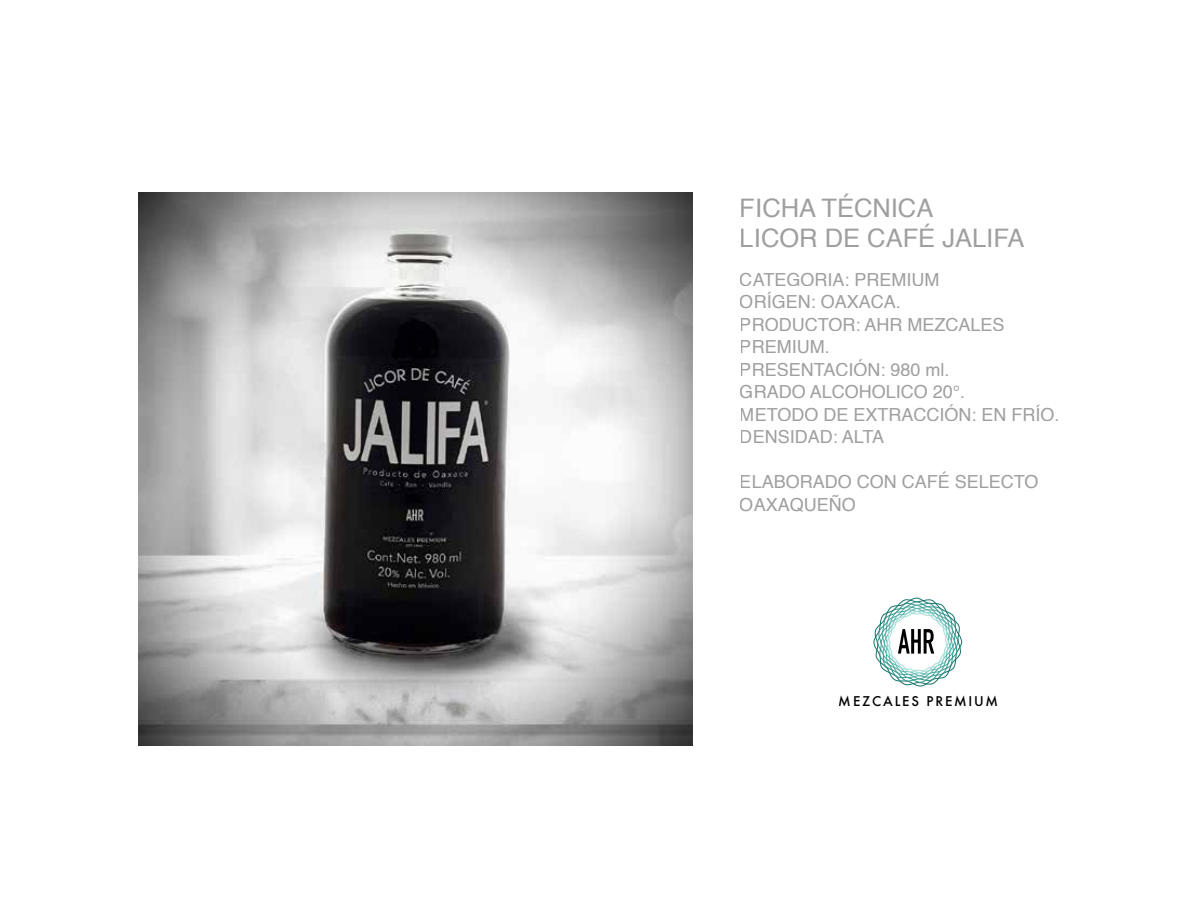
<style>
.page{position:relative;width:1188px;height:918px;background:#fff}
.page>*{position:absolute;margin:0;border:0;box-sizing:border-box;transform-origin:0 0}
.t1{font:25.5px/30px "Helvetica";color:#9f9f9f}
.t2{font:18px/22.5px "Helvetica";color:#9f9f9f}
.t3{font:500 13.05px "Futura";letter-spacing:.135em;color:#000}
</style>
<div class="page">
<img style="left:139px;top:193px;width:553px;height:553px">
<svg style="left:873px;top:597px;width:89px;height:90px"></svg>
<h1 class="t1" style="left:740px;top:193px;width:286px">FICHA TÉCNICA<br>LICOR DE CAFÉ JALIFA</h1>
<p class="t2" style="left:740px;top:269px;width:321px">CATEGORIA: PREMIUM<br>ORÍGEN: OAXACA.<br>PRODUCTOR: AHR MEZCALES<br>PREMIUM.<br>PRESENTACIÓN: 980 ml.<br>GRADO ALCOHOLICO 20°.<br>METODO DE EXTRACCIÓN: EN FRÍO.<br>DENSIDAD: ALTA</p>
<p class="t2" style="left:740px;top:471px;width:300px">ELABORADO CON CAFÉ SELECTO<br>OAXAQUEÑO</p>
<p class="t3" style="left:839px;top:692px;width:161px">MEZCALES PREMIUM</p>
</div>
